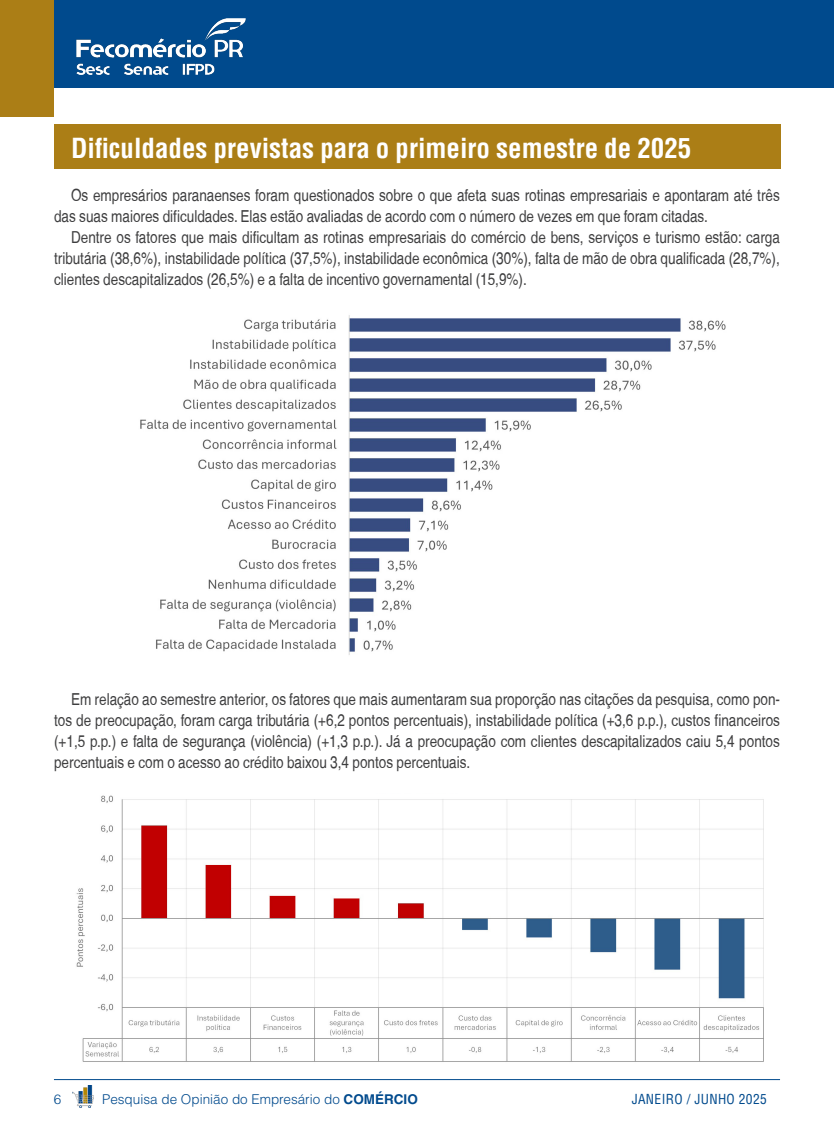
<style>
.page{position:relative;width:834px;height:1127px;background:#fff}
.page>*{position:absolute;margin:0;border:0;box-sizing:border-box;transform-origin:0 0}
.titulo_TOPICOS{font:700 condensed 27px "Helvetica LT Std";color:#fff}
.texto_sem_espaço{font:condensed 16.5px/21px "Helvetica";color:#3e3e3f;text-align:justify}
.t1{font:300 13.5px "Helvetica LT Std";color:#004a8d}
.t2{font:condensed 13.5px "Helvetica LT Std";letter-spacing:.025em;color:#004a8d}
.s1{font-weight:700}
</style>
<div class="page">
<hr style="left:833px;top:0;width:1px;height:87px;background:#004a8d">
<div style="left:53px;top:0;width:780px;height:87px;background:#004a8d"></div>
<img style="left:73px;top:1086px;width:21px;height:21px">
<hr style="left:54px;top:1079px;width:725px;height:1px;background:#004a8d">
<div style="left:0;top:0;width:53px;height:117px;background:#ab7e16"></div>
<img style="left:76px;top:18px;width:170px;height:57px">
<div style="left:54px;top:124px;width:725px;height:45px;background:#ab7e16"></div>
<img style="left:140px;top:315px;width:586px;height:340px">
<img style="left:76px;top:795px;width:687px;height:267px">
<p class="titulo_TOPICOS" style="left:71px;top:131px;width:621px">Dificuldades previstas para o primeiro semestre de 2025</p>
<p class="texto_sem_espaço" style="left:54px;top:185px;width:727px;text-indent:17px">Os empresários paranaenses foram questionados sobre o que afeta suas rotinas empresariais e apontaram até três das suas maiores dificuldades. Elas estão avaliadas de acordo com o número de vezes em que foram citadas.</p>
<p class="texto_sem_espaço" style="left:54px;top:227px;width:727px;text-indent:17px">Dentre os fatores que mais dificultam as rotinas empresariais do comércio de bens, serviços e turismo estão: carga tributária (38,6%), instabilidade política (37,5%), instabilidade econômica (30%), falta de mão de obra qualificada (28,7%), clientes descapitalizados (26,5%) e a falta de incentivo governamental (15,9%).</p>
<p class="texto_sem_espaço" style="left:54px;top:689px;width:727px;text-indent:17px">Em relação ao semestre anterior, os fatores que mais aumentaram sua proporção nas citações da pesquisa, como pon&shy;tos de preocupação, foram carga tributária (+6,2 pontos percentuais), instabilidade política (+3,6 p.p.), custos financeiros (+1,5 p.p.) e falta de segurança (violência) (+1,3 p.p.). Já a preocupação com clientes descapitalizados caiu 5,4 pontos percentuais e com o acesso ao crédito baixou 3,4 pontos percentuais.</p>
<p class="t1" style="left:54px;top:1090px;width:9px">6</p>
<p class="t1" style="left:102px;top:1091px;width:317px">Pesquisa de Opinião do Empresário do <span class="s1">COMÉRCIO</span></p>
<p class="t2" style="left:631px;top:1091px;width:137px">JANEIRO / JUNHO 2025</p>
</div>
